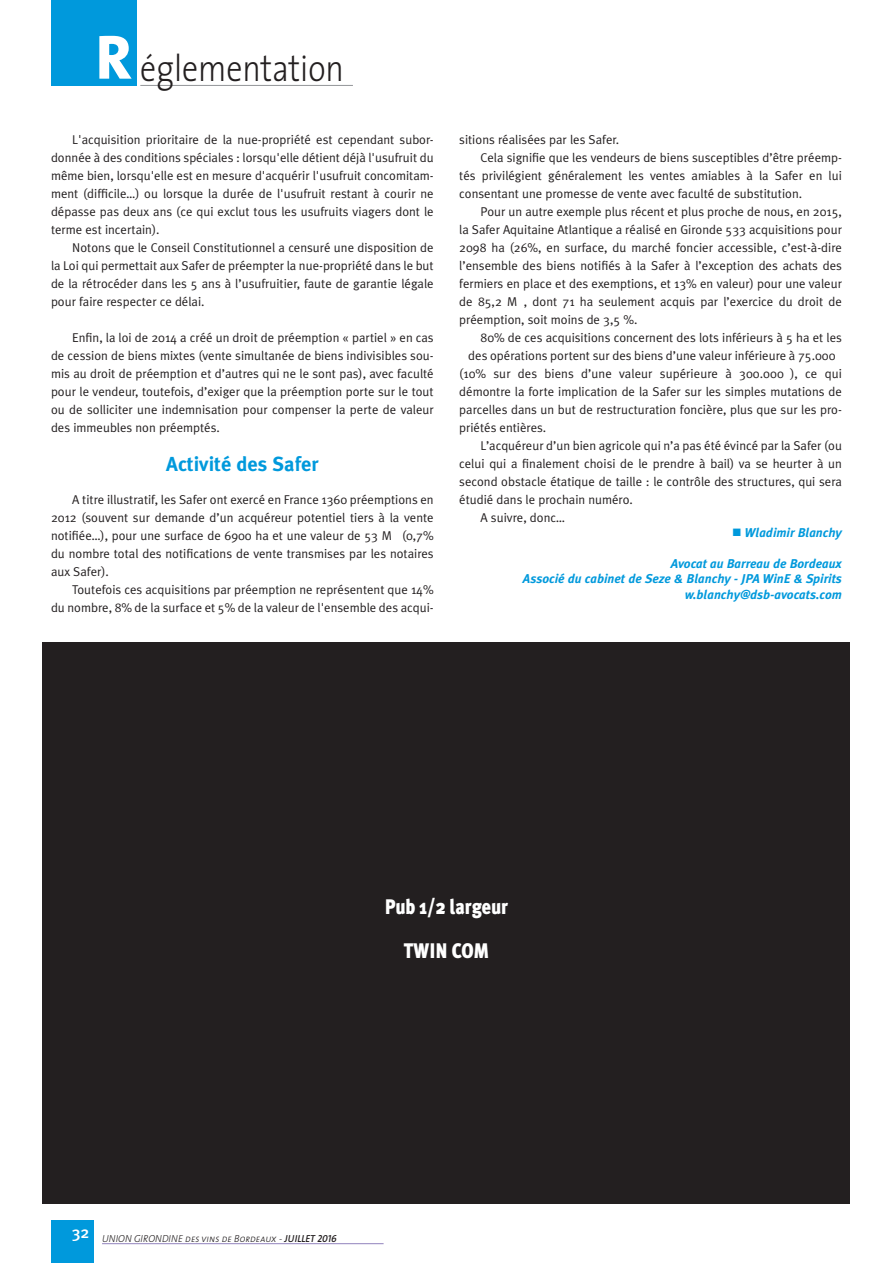
<style>
.page{position:relative;width:893px;height:1263px;background:#fff}
.page>*{position:absolute;margin:0;border:0;box-sizing:border-box;transform-origin:0 0}
.Article_Titre{font:800 63px "The Sans";color:#fff}
.t1{font:300 37.5px "The Sans";color:#231f20;scale:.85 1}
.t2{font:900 21px "Meta Plus";color:#fff;scale:.85 1}
.Article_Inter{font:700 20.25px "Meta Plus";color:#0099dc}
.t3{font:500 16.5px "Meta Plus";color:#fff}
.Article_Texte{font:12.75px/18px "Meta Plus Normal";color:#231f20;text-align:justify}
.Signature{font:italic 700 12.75px "Meta Plus";color:#0099dc}
.Article_Texte-2{font:italic 10.2px "The Sans Light Caps";color:#231f20;scale:.95 1}
.s1{font-family:"The Sans Semi Bold Caps"}
</style>
<div class="page">
<hr style="left:102px;top:1243px;width:282px;height:1px;background:#9183bd">
<div style="left:51px;top:1220px;width:43px;height:43px;background:#0099dc"></div>
<hr style="left:140px;top:85px;width:213px;height:1px;background:#939598">
<div style="left:51px;top:0;width:85px;height:85px;background:#0099dc"></div>
<div style="left:43px;top:642px;width:807px;height:561px;background:#231f20"></div>
<p class="Article_Titre" style="left:96px;top:4px;width:38px">R</p>
<p class="t1" style="left:140px;top:37px;width:241px">églementation</p>
<p class="Article_Texte" style="left:51px;top:130px;width:384px;text-indent:21px">L'acquisition prioritaire de la nue-propriété est cependant subor&shy;donnée à des conditions spéciales : lorsqu'elle détient déjà l'usufruit du même bien, lorsqu'elle est en mesure d'acquérir l'usufruit concomitam&shy;ment (difficile…) ou lorsque la durée de l'usufruit restant à courir ne dépasse pas deux ans (ce qui exclut tous les usufruits viagers dont le terme est incertain).</p>
<p class="Article_Texte" style="left:51px;top:238px;width:384px;text-indent:21px">Notons que le Conseil Constitutionnel a censuré une disposition de la Loi qui permettait aux Safer de préempter la nue-propriété dans le but de la rétrocéder dans les 5 ans à l’usufruitier, faute de garantie légale pour faire respecter ce délai.</p>
<p class="Article_Texte" style="left:51px;top:328px;width:384px;text-indent:21px">Enfin, la loi de 2014 a créé un droit de préemption « partiel » en cas de cession de biens mixtes (vente simultanée de biens indivisibles sou&shy;mis au droit de préemption et d’autres qui ne le sont pas), avec faculté pour le vendeur, toutefois, d’exiger que la préemption porte sur le tout ou de solliciter une indemnisation pour compenser la perte de valeur des immeubles non préemptés.</p>
<p class="Article_Inter" style="left:166px;top:452px;width:154px">Activité des Safer</p>
<p class="Article_Texte" style="left:51px;top:490px;width:384px;text-indent:21px">A titre illustratif, les Safer ont exercé en France 1360 préemptions en 2012 (souvent sur demande d’un acquéreur potentiel tiers à la vente notifiée…), pour une surface de 6900 ha et une valeur de 53 M€ (0,7% du nombre total des notifications de vente transmises par les notaires aux Safer).</p>
<p class="Article_Texte" style="left:51px;top:580px;width:384px;text-align:right">Toutefois ces acquisitions par préemption ne représentent que 14%<br>du nombre, 8% de la surface et 5% de la valeur de l'ensemble des acqui-</p>
<p class="Article_Texte" style="left:459px;top:130px;width:162px">sitions réalisées par les Safer.</p>
<p class="Article_Texte" style="left:459px;top:148px;width:384px;text-indent:21px">Cela signifie que les vendeurs de biens susceptibles d’être préemp&shy;tés privilégient généralement les ventes amiables à la Safer en lui consentant une promesse de vente avec faculté de substitution.</p>
<p class="Article_Texte" style="left:459px;top:202px;width:384px;text-indent:21px">Pour un autre exemple plus récent et plus proche de nous, en 2015, la Safer Aquitaine Atlantique a réalisé en Gironde 533 acquisitions pour 2098 ha (26%, en surface, du marché foncier accessible, c’est-à-dire l’ensemble des biens notifiés à la Safer à l’exception des achats des fermiers en place et des exemptions, et 13% en valeur) pour une valeur de 85,2 M€, dont 71 ha seulement acquis par l’exercice du droit de préemption, soit moins de 3,5 %.</p>
<p class="Article_Texte" style="left:480px;top:328px;width:363px">80% de ces acquisitions concernent des lots inférieurs à 5 ha et les</p>
<p class="Article_Texte" style="left:468px;top:346px;width:375px">des opérations portent sur des biens d’une valeur inférieure à 75.000€</p>
<p class="Article_Texte" style="left:459px;top:364px;width:384px">(10% sur des biens d’une valeur supérieure à 300.000€), ce qui</p>
<p class="Article_Texte" style="left:459px;top:382px;width:384px">démontre la forte implication de la Safer sur les simples mutations de</p>
<p class="Article_Texte" style="left:459px;top:400px;width:384px">parcelles dans un but de restructuration foncière, plus que sur les pro-</p>
<p class="Article_Texte" style="left:459px;top:418px;width:89px">priétés entières.</p>
<p class="Article_Texte" style="left:459px;top:436px;width:384px;text-indent:21px">L’acquéreur d’un bien agricole qui n’a pas été évincé par la Safer (ou celui qui a finalement choisi de le prendre à bail) va se heurter à un second obstacle étatique de taille : le contrôle des structures, qui sera étudié dans le prochain numéro.</p>
<p class="Article_Texte" style="left:480px;top:508px;width:86px">A suivre, donc…</p>
<p class="Signature" style="left:732px;top:525px;width:111px">■ Wladimir Blanchy</p>
<p class="Signature" style="left:671px;top:556px;width:173px">Avocat au Barreau de Bordeaux</p>
<p class="Signature" style="left:523px;top:571px;width:320px">Associé du cabinet de Seze &amp; Blanchy - JPA WinE &amp; Spirits</p>
<p class="Signature" style="left:685px;top:587px;width:159px">w.blanchy@dsb-avocats.com</p>
<p class="t2" style="left:385px;top:894px;width:146px">Pub 1/2 largeur</p>
<p class="t2" style="left:404px;top:938px;width:102px">TWIN COM</p>
<p class="t3" style="left:72px;top:1222px;width:19px">32</p>
<p class="Article_Texte-2" style="left:102px;top:1230px;width:249px">UNION GIRONDINE des vins de Bordeaux - <span class="s1">JUILLET 2016</span></p>
</div>
